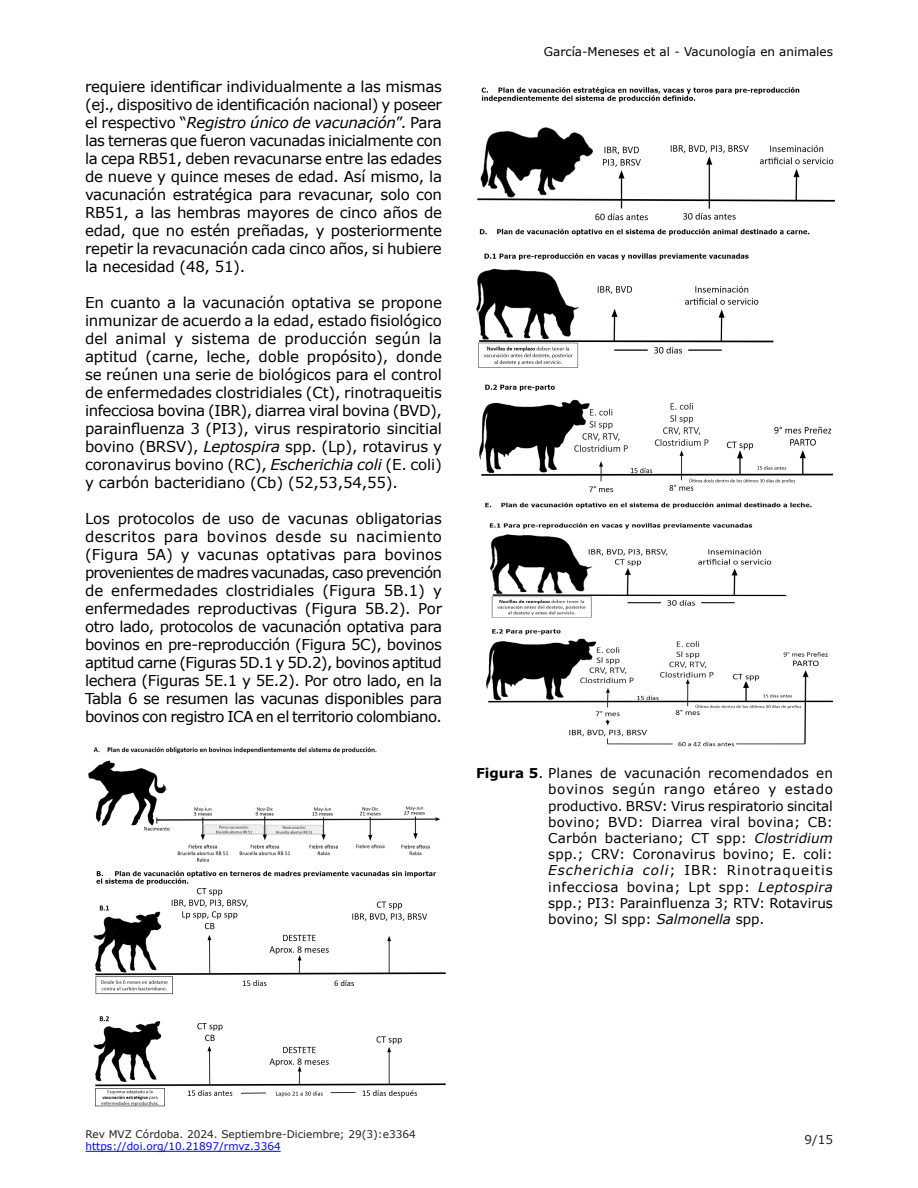
<style>
.page{position:relative;width:918px;height:1188px;background:#fff}
.page>*{position:absolute;margin:0;border:0;box-sizing:border-box;transform-origin:0 0}
.t1{font:15px/18px "Verdana";letter-spacing:-.02em;color:#000;text-align:justify}
.t2{font:13.5px/16.2px "Verdana";color:#000;text-align:justify}
.t3{font:12px "Verdana";color:#000}
.t4{font:12px "Verdana";color:#231f20}
.t5{font:10.5px "Verdana";color:#231f20}
.t6{font:10.5px "Verdana";color:#00f}
.s1{font-style:italic}
.s2{font-weight:700}
</style>
<div class="page">
<hr style="left:86px;top:1151px;width:195px;height:1px;background:#00f">
<img style="left:88px;top:747px;width:353px;height:115px">
<img style="left:93px;top:870px;width:353px;height:236px">
<img style="left:477px;top:87px;width:358px;height:134px">
<img style="left:476px;top:228px;width:357px;height:264px">
<img style="left:485px;top:502px;width:348px;height:245px">
<p class="t1" style="left:85px;top:78px;width:359px">requiere identificar individualmente a las mismas (ej., dispositivo de identificación nacional) y poseer el respectivo “<span class="s1">Registro único de vacunación</span>”. Para las terneras que fueron vacunadas inicialmente con la cepa RB51, deben revacunarse entre las edades de nueve y quince meses de edad. Así mismo, la vacunación estratégica para revacunar, solo con RB51, a las hembras mayores de cinco años de edad, que no estén preñadas, y posteriormente repetir la revacunación cada cinco años, si hubiere la necesidad (48, 51).</p>
<p class="t1" style="left:85px;top:294px;width:359px">En cuanto a la vacunación optativa se propone inmunizar de acuerdo a la edad, estado fisiológico del animal y sistema de producción según la aptitud (carne, leche, doble propósito), donde se reúnen una serie de biológicos para el control de enfermedades clostridiales (Ct), rinotraqueitis infecciosa bovina (IBR), diarrea viral bovina (BVD), parainfluenza 3 (PI3), virus respiratorio sincitial bovino (BRSV), <span class="s1">Leptospira</span> spp. (Lp), rotavirus y coronavirus bovino (RC), <span class="s1">Escherichia coli</span> (E. coli) y carbón bacteridiano (Cb) (52,53,54,55).</p>
<p class="t1" style="left:85px;top:510px;width:359px">Los protocolos de uso de vacunas obligatorias descritos para bovinos desde su nacimiento (Figura 5A) y vacunas optativas para bovinos provenientes de madres vacunadas, caso prevención de enfermedades clostridiales (Figura 5B.1) y enfermedades reproductivas (Figura 5B.2). Por otro lado, protocolos de vacunación optativa para bovinos en pre-reproducción (Figura 5C), bovinos aptitud carne (Figuras 5D.1 y 5D.2), bovinos aptitud lechera (Figuras 5E.1 y 5E.2). Por otro lado, en la Tabla 6 se resumen las vacunas disponibles para bovinos con registro ICA en el territorio colombiano.</p>
<p class="t3" style="left:544px;top:43px;width:291px">García-Meneses et al - Vacunología en animales</p>
<p class="t2" style="left:548px;top:765px;width:286px;text-indent:-72px"><span class="s2">Figura 5</span>. Planes de vacunación recomendados en bovinos según rango etáreo y estado productivo. BRSV: Virus respiratorio sincital bovino; BVD: Diarrea viral bovina; CB:<br>Carbón bacteriano; CT spp: <span class="s1">Clostridium </span>spp.; CRV: Coronavirus bovino; E. coli:<br><span class="s1">Escherichia coli</span>; IBR: Rinotraqueitis infecciosa bovina; Lpt spp: <span class="s1">Leptospira </span>spp.; PI3: Parainfluenza 3; RTV: Rotavirus bovino; Sl spp: <span class="s1">Salmonella</span> spp.</p>
<p class="t5" style="left:86px;top:1127px;width:332px">Rev MVZ Córdoba. 2024. Septiembre-Diciembre; 29(3):e3364</p>
<p class="t6" style="left:86px;top:1139px;width:197px">https://doi.org/10.21897/rmvz.3364</p>
<p class="t4" style="left:805px;top:1132px;width:30px">9/15</p>
</div>
